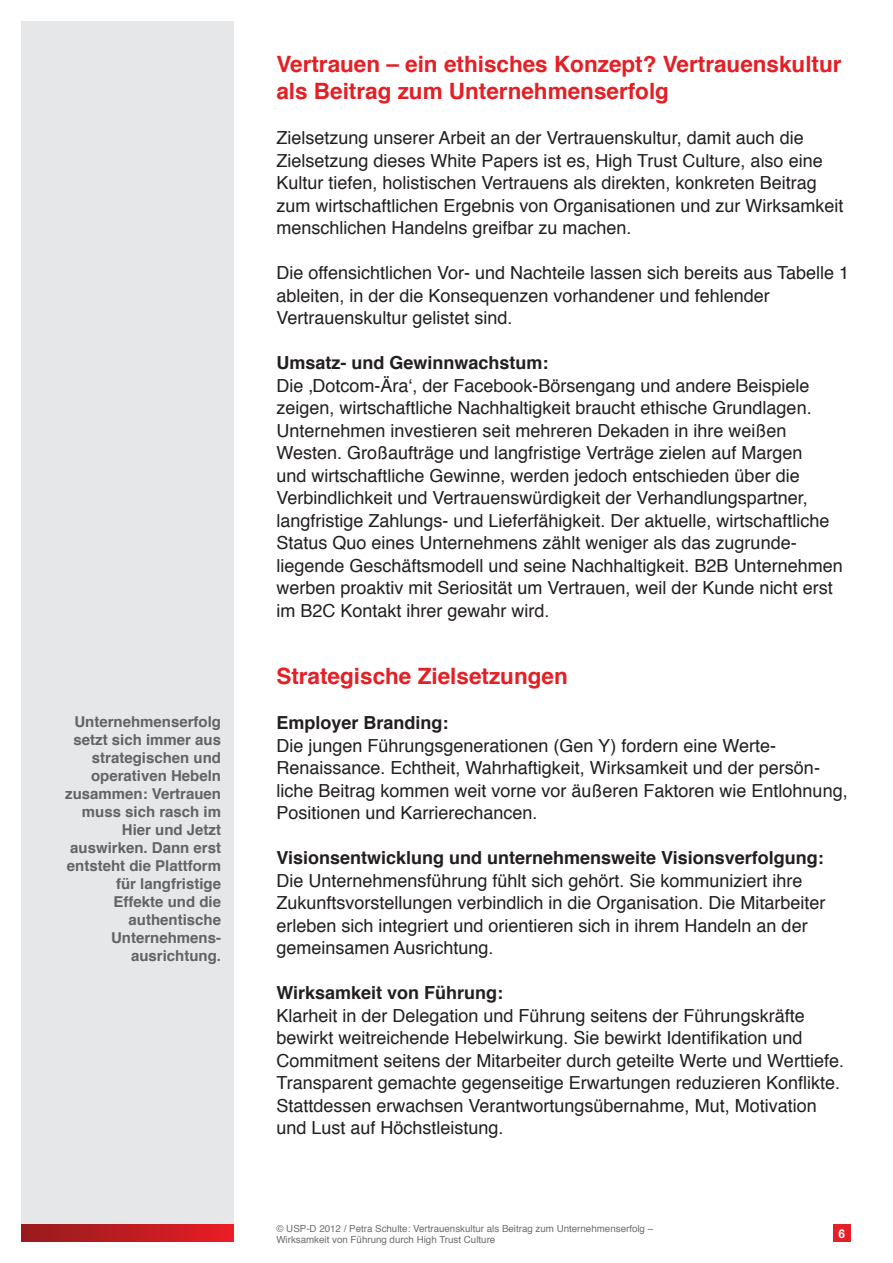
<style>
.page{position:relative;width:893px;height:1263px;background:#fff}
.page>*{position:absolute;margin:0;border:0;box-sizing:border-box;transform-origin:0 0}
.t1{font:700 22.5px/27px "Helvetica";color:#e41f25}
.t2{font:18px/22.5px "Helvetica";color:#231f20}
.t3{font:700 18px "Helvetica";color:#231f20}
.t4{font:700 15px/18px "Helvetica";color:#636366;text-align:right}
.t5{font:700 12px "Helvetica";color:#fff}
.t6{font:9.75px/10.5px "Helvetica";color:#6c6d70}
</style>
<div class="page">
<div style="left:21px;top:21px;width:213px;height:1221px;background:#e6e7e9"></div>
<div style="left:21px;top:1225px;width:213px;height:17px;background:linear-gradient(to right,#951b1e,#e91c24)"></div>
<div style="left:833px;top:1225px;width:17px;height:17px;background:#e41f25"></div>
<p class="t4" style="left:65px;top:713px;width:157px">Unternehmenserfolg setzt sich immer aus strategischen und operativen Hebeln zusammen: Vertrauen muss sich rasch im<br>Hier und Jetzt auswirken. Dann erst entsteht die Plattform für langfristige<br>Effekte und die authentische<br>Unternehmens&shy;ausrichtung.</p>
<p class="t1" style="left:276px;top:51px;width:567px">Vertrauen – ein ethisches Konzept? Vertrauenskultur als Beitrag zum Unternehmenserfolg</p>
<p class="t2" style="left:276px;top:127px;width:569px">Zielsetzung unserer Arbeit an der Vertrauenskultur, damit auch die Zielsetzung dieses White Papers ist es, High Trust Culture, also eine Kultur tiefen, holistischen Vertrauens als direkten, konkreten Beitrag zum wirtschaftlichen Ergebnis von Organisationen und zur Wirksamkeit menschlichen Handelns greifbar zu machen.</p>
<p class="t2" style="left:276px;top:262px;width:574px">Die offensichtlichen Vor- und Nachteile lassen sich bereits aus Tabelle 1 ableiten, in der die Konsequenzen vorhandener und fehlender<br>Vertrauenskultur gelistet sind.</p>
<p class="t3" style="left:276px;top:348px;width:274px">Umsatz- und Gewinnwachstum:</p>
<p class="t2" style="left:276px;top:375px;width:568px">Die ‚Dotcom-Ära‘, der Facebook-Börsengang und andere Beispiele zeigen, wirtschaftliche Nachhaltigkeit braucht ethische Grundlagen.<br>Unternehmen investieren seit mehreren Dekaden in ihre weißen Westen. Großaufträge und langfristige Verträge zielen auf Margen<br>und wirtschaftliche Gewinne, werden jedoch entschieden über die Verbindlichkeit und Vertrauenswürdigkeit der Verhandlungspartner, langfristige Zahlungs- und Lieferfähigkeit. Der aktuelle, wirtschaftliche Status Quo eines Unternehmens zählt weniger als das zugrunde&shy;liegende Geschäftsmodell und seine Nachhaltigkeit. B2B Unternehmen werben proaktiv mit Seriosität um Vertrauen, weil der Kunde nicht erst im B2C Kontakt ihrer gewahr wird.</p>
<p class="t1" style="left:276px;top:663px;width:293px">Strategische Zielsetzungen</p>
<p class="t3" style="left:276px;top:708px;width:174px">Employer Branding:</p>
<p class="t2" style="left:276px;top:735px;width:573px">Die jungen Führungsgenerationen (Gen Y) fordern eine Werte-Renaissance. Echtheit, Wahrhaftigkeit, Wirksamkeit und der persön&shy;liche Beitrag kommen weit vorne vor äußeren Faktoren wie Entlohnung, Positionen und Karrierechancen.</p>
<p class="t3" style="left:276px;top:843px;width:549px">Visionsentwicklung und unternehmensweite Visionsverfolgung:</p>
<p class="t2" style="left:276px;top:870px;width:551px">Die Unternehmensführung fühlt sich gehört. Sie kommuniziert ihre Zukunftsvorstellungen verbindlich in die Organisation. Die Mitarbeiter erleben sich integriert und orientieren sich in ihrem Handeln an der gemeinsamen Ausrichtung.</p>
<p class="t3" style="left:276px;top:978px;width:228px">Wirksamkeit von Führung:</p>
<p class="t2" style="left:276px;top:1005px;width:569px">Klarheit in der Delegation und Führung seitens der Führungskräfte bewirkt weitreichende Hebelwirkung. Sie bewirkt Identifikation und Commitment seitens der Mitarbeiter durch geteilte Werte und Werttiefe.<br>Transparent gemachte gegenseitige Erwartungen reduzieren Konflikte.<br>Stattdessen erwachsen Verantwortungsübernahme, Mut, Motivation und Lust auf Höchstleistung.</p>
<p class="t6" style="left:276px;top:1224px;width:378px">© USP-D 2012 / Petra Schulte: Vertrauenskultur als Beitrag zum Unternehmenserfolg –<br>Wirksamkeit von Führung durch High Trust Culture</p>
<p class="t5" style="left:839px;top:1224px;width:8px">6</p>
</div>
